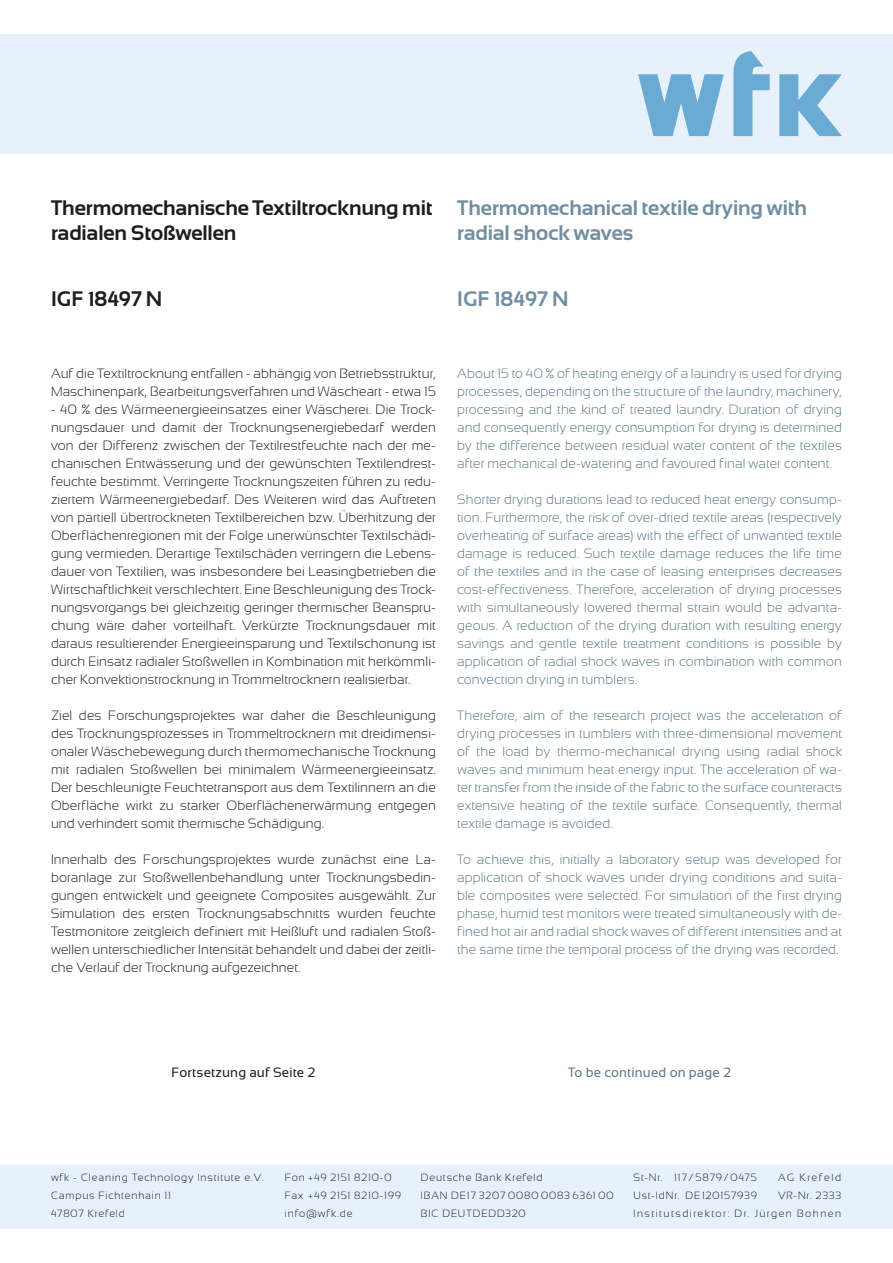
<style>
.page{position:relative;width:893px;height:1263px;background:#fff}
.page>*{position:absolute;margin:0;border:0;box-sizing:border-box;transform-origin:0 0}
.t1{font:700 21px/25.2px "Sansation";letter-spacing:-.005em;color:#1d1d1b}
.t2{font:700 21px/25.2px "Sansation";letter-spacing:-.005em;color:#718fa0}
.t3{font:300 13.5px/18px "Sansation";letter-spacing:.01em;color:#1d1d1b;text-align:justify}
.t4{font:300 13.5px/18px "Sansation";letter-spacing:.01em;color:#5d7785;text-align:justify}
.t5{font:13.5px "Sansation";letter-spacing:.01em;color:#1d1d1b}
.t6{font:13.5px "Sansation";letter-spacing:.01em;color:#5d7785}
.t7{font:300 10.5px/18px "Sansation";letter-spacing:.08em;color:#1d1d1b}
.t8{font:300 10.5px "Sansation";letter-spacing:.14em;color:#1d1d1b}
.t9{font:300 10.5px/18px "Sansation";letter-spacing:.125em;color:#1d1d1b}
</style>
<div class="page">
<div style="left:0;top:34px;width:893px;height:119px;background:#e6f1fc"></div>
<svg style="left:779px;top:74px;width:63px;height:62px"></svg>
<svg style="left:733px;top:51px;width:37px;height:85px"></svg>
<svg style="left:638px;top:74px;width:86px;height:62px"></svg>
<div style="left:0;top:1165px;width:893px;height:64px;background:#e6f1fc"></div>
<h1 class="t1" style="left:51px;top:195px;width:383px">Thermomechanische Textiltrocknung mit radialen Stoßwellen</h1>
<h1 class="t1" style="left:51px;top:286px;width:113px">IGF 18497 N</h1>
<h1 class="t2" style="left:457px;top:195px;width:352px">Thermomechanical textile drying with radial shock waves</h1>
<h1 class="t2" style="left:457px;top:286px;width:113px">IGF 18497 N</h1>
<p class="t3" style="left:51px;top:364px;width:386px">Auf die Textiltrocknung entfallen - abhängig von Betriebsstruktur,<br>Maschinenpark, Bearbeitungsverfahren und Wäscheart - etwa 15</p>
<p class="t3" style="left:51px;top:400px;width:386px">- 40 % des Wärmeenergieeinsatzes einer Wäscherei. Die Trock&shy;nungsdauer und damit der Trocknungsenergiebedarf werden von der Differenz zwischen der Textilrestfeuchte nach der me&shy;chanischen Entwässerung und der gewünschten Textilendrest&shy;feuchte bestimmt. Verringerte Trocknungszeiten führen zu redu&shy;ziertem Wärmeenergiebedarf. Des Weiteren wird das Auftreten von partiell übertrockneten Textilbereichen bzw. Überhitzung der Oberflächenregionen mit der Folge unerwünschter Textilschädi&shy;gung vermieden. Derartige Textilschäden verringern die Lebens&shy;dauer von Textilien, was insbesondere bei Leasingbetrieben die Wirtschaftlichkeit verschlechtert. Eine Beschleunigung des Trock&shy;nungsvorgangs bei gleichzeitig geringer thermischer Beanspru&shy;chung wäre daher vorteilhaft. Verkürzte Trocknungsdauer mit daraus resultierender Energieeinsparung und Textilschonung ist durch Einsatz radialer Stoßwellen in Kombination mit herkömmli&shy;cher Konvektionstrocknung in Trommeltrocknern realisierbar.</p>
<p class="t3" style="left:51px;top:706px;width:386px">Ziel des Forschungsprojektes war daher die Beschleunigung des Trocknungsprozesses in Trommeltrocknern mit dreidimensi&shy;onaler Wäschebewegung durch thermomechanische Trocknung mit radialen Stoßwellen bei minimalem Wärmeenergieeinsatz.<br>Der beschleunigte Feuchtetransport aus dem Textilinnern an die Oberfläche wirkt zu starker Oberflächenerwärmung entgegen und verhindert somit thermische Schädigung.</p>
<p class="t3" style="left:51px;top:850px;width:386px">Innerhalb des Forschungsprojektes wurde zunächst eine La&shy;boranlage zur Stoßwellenbehandlung unter Trocknungsbedin&shy;gungen entwickelt und geeignete Composites ausgewählt. Zur Simulation des ersten Trocknungsabschnitts wurden feuchte Testmonitore zeitgleich definiert mit Heißluft und radialen Stoß&shy;wellen unterschiedlicher Intensität behandelt und dabei der zeitli&shy;che Verlauf der Trocknung aufgezeichnet.</p>
<p class="t4" style="left:457px;top:364px;width:386px">About 15 to 40 % of heating energy of a laundry is used for drying processes, depending on the structure of the laundry, machinery, processing and the kind of treated laundry. Duration of drying and consequently energy consumption for drying is determined by the difference between residual water content of the textiles after mechanical de-watering and favoured final water content.</p>
<p class="t4" style="left:457px;top:490px;width:386px">Shorter drying durations lead to reduced heat energy consump&shy;tion. Furthermore, the risk of over-dried textile areas (respectively overheating of surface areas) with the effect of unwanted textile damage is reduced. Such textile damage reduces the life time of the textiles and in the case of leasing enterprises decreases cost-effectiveness. Therefore, acceleration of drying processes with simultaneously lowered thermal strain would be advanta&shy;geous. A reduction of the drying duration with resulting energy savings and gentle textile treatment conditions is possible by application of radial shock waves in combination with common convection drying in tumblers.</p>
<p class="t4" style="left:457px;top:706px;width:386px">Therefore, aim of the research project was the acceleration of drying processes in tumblers with three-dimensional movement of the load by thermo-mechanical drying using radial shock waves and minimum heat energy input. The acceleration of wa&shy;ter transfer from the inside of the fabric to the surface counteracts extensive heating of the textile surface. Consequently, thermal textile damage is avoided.</p>
<p class="t4" style="left:457px;top:850px;width:386px">To achieve this, initially a laboratory setup was developed for application of shock waves under drying conditions and suita&shy;ble composites were selected. For simulation of the first drying phase, humid test monitors were treated simultaneously with de&shy;fined hot air and radial shock waves of different intensities and at the same time the temporal process of the drying was recorded.</p>
<p class="t5" style="left:172px;top:1065px;width:145px">Fortsetzung auf Seite 2</p>
<p class="t6" style="left:568px;top:1065px;width:164px">To be continued on page 2</p>
<p class="t7" style="left:51px;top:1169px;width:214px">wfk - Cleaning Technology Institute e.V.<br>Campus Fichtenhain 11<br>47807 Krefeld</p>
<p class="t7" style="left:285px;top:1169px;width:118px">Fon +49 2151 8210-0<br>Fax +49 2151 8210-199 info@wfk.de</p>
<p class="t7" style="left:421px;top:1169px;width:194px">Deutsche Bank Krefeld<br>IBAN DE17 3207 0080 0083 6361 00<br>BIC DEUTDEDD320</p>
<p class="t7" style="left:634px;top:1169px;width:125px">St-Nr. 117/5879/0475<br>Ust-IdNr. DE120157939</p>
<p class="t9" style="left:778px;top:1169px;width:64px">AG Krefeld<br>VR-Nr. 2333</p>
<p class="t8" style="left:634px;top:1208px;width:209px">Institutsdirektor: Dr. Jürgen Bohnen</p>
</div>
